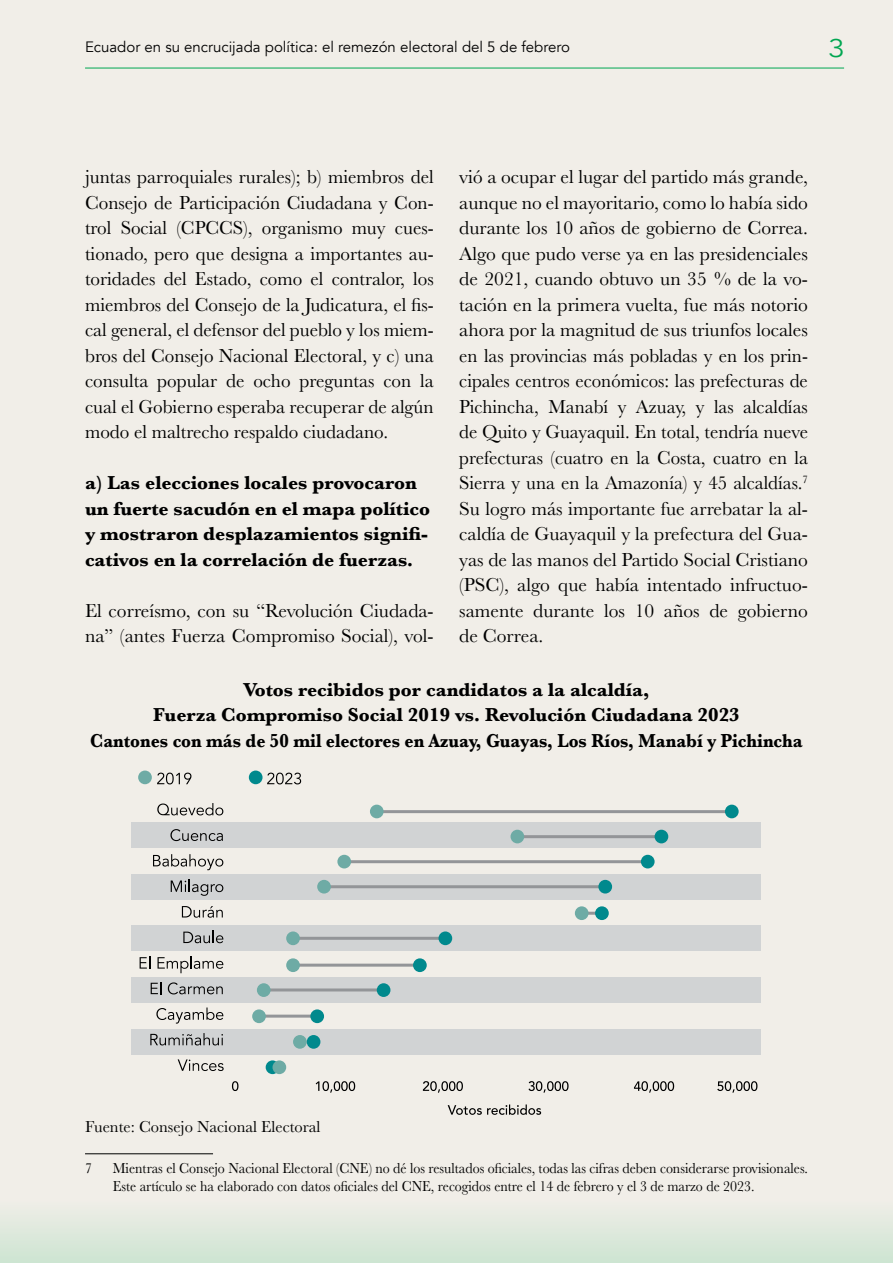
<style>
.page{position:relative;width:893px;height:1263px;background:#f1eee8}
.page>*{position:absolute;margin:0;border:0;box-sizing:border-box;transform-origin:0 0}
.t1{font:300 25.5px "Avenir";color:#00a651;scale:1.2 1}
.t2{font:19.5px/25.5px "Baskerville";color:#000;text-align:justify}
.t3{font:700 19.5px/25.5px "Baskerville";color:#000}
.t4{font:16.5px "Baskerville";color:#000}
.t5{font:15px/18px "Baskerville";color:#000;scale:.93 1}
.t6{font:15px "Avenir";color:#000}
</style>
<div class="page">
<hr style="left:85px;top:68px;width:759px;height:1px;background:#00a651">
<div style="left:0;top:1200px;width:893px;height:63px;background:linear-gradient(to bottom,#f0eee8,#cde4d1)"></div>
<hr style="left:85px;top:1153px;width:128px;height:1px;background:#000">
<div style="left:132px;top:822px;width:629px;height:25px;background:#d1d3d4"></div>
<div style="left:132px;top:874px;width:629px;height:25px;background:#d1d3d4"></div>
<div style="left:132px;top:925px;width:629px;height:26px;background:#d1d3d4"></div>
<div style="left:132px;top:977px;width:629px;height:26px;background:#d1d3d4"></div>
<div style="left:132px;top:1029px;width:629px;height:26px;background:#d1d3d4"></div>
<hr style="left:377px;top:810px;width:355px;height:3px;background:#939598">
<hr style="left:517px;top:835px;width:144px;height:3px;background:#939598">
<hr style="left:344px;top:860px;width:304px;height:3px;background:#939598">
<hr style="left:324px;top:885px;width:281px;height:3px;background:#939598">
<hr style="left:582px;top:912px;width:20px;height:3px;background:#939598">
<hr style="left:294px;top:937px;width:151px;height:3px;background:#939598">
<hr style="left:293px;top:964px;width:127px;height:3px;background:#939598">
<hr style="left:264px;top:988px;width:120px;height:3px;background:#939598">
<hr style="left:257px;top:1015px;width:60px;height:3px;background:#939598">
<div style="left:370px;top:805px;width:14px;height:13px;background:#6eaba5;border-radius:50%"></div>
<div style="left:725px;top:805px;width:14px;height:13px;background:#00898d;border-radius:50%"></div>
<div style="left:510px;top:830px;width:14px;height:13px;background:#6eaba5;border-radius:50%"></div>
<div style="left:655px;top:830px;width:13px;height:13px;background:#00898d;border-radius:50%"></div>
<div style="left:337px;top:855px;width:14px;height:13px;background:#6eaba5;border-radius:50%"></div>
<div style="left:641px;top:855px;width:14px;height:13px;background:#00898d;border-radius:50%"></div>
<div style="left:317px;top:880px;width:14px;height:13px;background:#6eaba5;border-radius:50%"></div>
<div style="left:598px;top:880px;width:14px;height:13px;background:#00898d;border-radius:50%"></div>
<div style="left:575px;top:906px;width:14px;height:14px;background:#6eaba5;border-radius:50%"></div>
<div style="left:595px;top:906px;width:14px;height:14px;background:#00898d;border-radius:50%"></div>
<div style="left:286px;top:931px;width:14px;height:14px;background:#6eaba5;border-radius:50%"></div>
<div style="left:438px;top:931px;width:14px;height:14px;background:#00898d;border-radius:50%"></div>
<div style="left:286px;top:958px;width:14px;height:14px;background:#6eaba5;border-radius:50%"></div>
<div style="left:413px;top:958px;width:14px;height:14px;background:#00898d;border-radius:50%"></div>
<div style="left:257px;top:983px;width:14px;height:14px;background:#6eaba5;border-radius:50%"></div>
<div style="left:377px;top:983px;width:13px;height:14px;background:#00898d;border-radius:50%"></div>
<div style="left:252px;top:1009px;width:14px;height:14px;background:#6eaba5;border-radius:50%"></div>
<div style="left:310px;top:1009px;width:14px;height:14px;background:#00898d;border-radius:50%"></div>
<div style="left:293px;top:1035px;width:14px;height:14px;background:#6eaba5;border-radius:50%"></div>
<div style="left:307px;top:1035px;width:13px;height:14px;background:#00898d;border-radius:50%"></div>
<div style="left:266px;top:1060px;width:13px;height:14px;background:#00898d;border-radius:50%"></div>
<div style="left:138px;top:770px;width:14px;height:14px;background:#6eaba5;border-radius:50%"></div>
<div style="left:249px;top:770px;width:14px;height:14px;background:#00898d;border-radius:50%"></div>
<svg style="left:157px;top:773px;width:34px;height:11px"></svg>
<svg style="left:267px;top:773px;width:34px;height:11px"></svg>
<div style="left:272px;top:1060px;width:14px;height:14px;background:#6eaba5;border-radius:50%"></div>
<svg style="left:232px;top:1081px;width:6px;height:10px"></svg>
<svg style="left:316px;top:1081px;width:39px;height:12px"></svg>
<svg style="left:448px;top:1104px;width:93px;height:11px"></svg>
<svg style="left:423px;top:1081px;width:40px;height:12px"></svg>
<svg style="left:528px;top:1081px;width:41px;height:12px"></svg>
<svg style="left:634px;top:1081px;width:40px;height:12px"></svg>
<svg style="left:717px;top:1081px;width:40px;height:12px"></svg>
<svg style="left:157px;top:803px;width:66px;height:12px"></svg>
<svg style="left:170px;top:829px;width:53px;height:12px"></svg>
<svg style="left:153px;top:854px;width:70px;height:16px"></svg>
<svg style="left:171px;top:880px;width:52px;height:16px"></svg>
<svg style="left:182px;top:906px;width:41px;height:12px"></svg>
<svg style="left:183px;top:931px;width:40px;height:12px"></svg>
<svg style="left:140px;top:956px;width:10px;height:12px"></svg>
<svg style="left:158px;top:956px;width:65px;height:17px"></svg>
<svg style="left:151px;top:982px;width:10px;height:12px"></svg>
<svg style="left:168px;top:982px;width:55px;height:12px"></svg>
<svg style="left:156px;top:1007px;width:67px;height:16px"></svg>
<svg style="left:150px;top:1033px;width:73px;height:12px"></svg>
<svg style="left:178px;top:1059px;width:46px;height:12px"></svg>
<p class="t6" style="left:85px;top:38px;width:487px">Ecuador en su encrucijada política: el remezón electoral del 5 de febrero</p>
<h1 class="t1" style="left:828px;top:34px;width:15px">3</h1>
<p class="t2" style="left:85px;top:164px;width:350px">juntas parroquiales rurales); b) miembros del Consejo de Participación Ciudadana y Con&shy;trol Social (CPCCS), organismo muy cues&shy;tionado, pero que designa a importantes au&shy;toridades del Estado, como el contralor, los miembros del Consejo de la Judicatura, el fis&shy;cal general, el defensor del pueblo y los miem&shy;bros del Consejo Nacional Electoral, y c) una consulta popular de ocho preguntas con la cual el Gobierno esperaba recuperar de algún modo el maltrecho respaldo ciudadano.</p>
<p class="t3" style="left:85px;top:470px;width:347px">a) Las elecciones locales provocaron un fuerte sacudón en el mapa político y mostraron desplazamientos signifi&shy;cativos en la correlación de fuerzas.</p>
<p class="t2" style="left:85px;top:598px;width:350px">El correísmo, con su “Revolución Ciudada&shy;na” (antes Fuerza Compromiso Social), vol-</p>
<p class="t2" style="left:459px;top:164px;width:350px">vió a ocupar el lugar del partido más grande, aunque no el mayoritario, como lo había sido durante los 10 años de gobierno de Correa.<br>Algo que pudo verse ya en las presidenciales de 2021, cuando obtuvo un 35 % de la vo&shy;tación en la primera vuelta, fue más notorio ahora por la magnitud de sus triunfos locales en las provincias más pobladas y en los prin&shy;cipales centros económicos: las prefecturas de Pichincha, Manabí y Azuay, y las alcaldías de Quito y Guayaquil. En total, tendría nueve prefecturas (cuatro en la Costa, cuatro en la Sierra y una en la Amazonía) y 45 alcaldías.<sup>7<br></sup>Su logro más importante fue arrebatar la al&shy;caldía de Guayaquil y la prefectura del Gua&shy;yas de las manos del Partido Social Cristiano (PSC), algo que había intentado infructuo&shy;samente durante los 10 años de gobierno de Correa.</p>
<p class="t3" style="left:90px;top:677px;width:714px;text-align:center">Votos recibidos por candidatos a la alcaldía,<br>Fuerza Compromiso Social 2019 vs. Revolución Ciudadana 2023<br>Cantones con más de 50 mil electores en Azuay, Guayas, Los Ríos, Manabí y Pichincha</p>
<p class="t4" style="left:85px;top:1116px;width:237px">Fuente: Consejo Nacional Electoral</p>
<p class="t5" style="left:85px;top:1159px;width:9px">7</p>
<p class="t5" style="left:113px;top:1159px;width:749px">Mientras el Consejo Nacional Electoral (CNE) no dé los resultados oficiales, todas las cifras deben considerarse provisionales.<br>Este artículo se ha elaborado con datos oficiales del CNE, recogidos entre el 14 de febrero y el 3 de marzo de 2023.</p>
</div>
